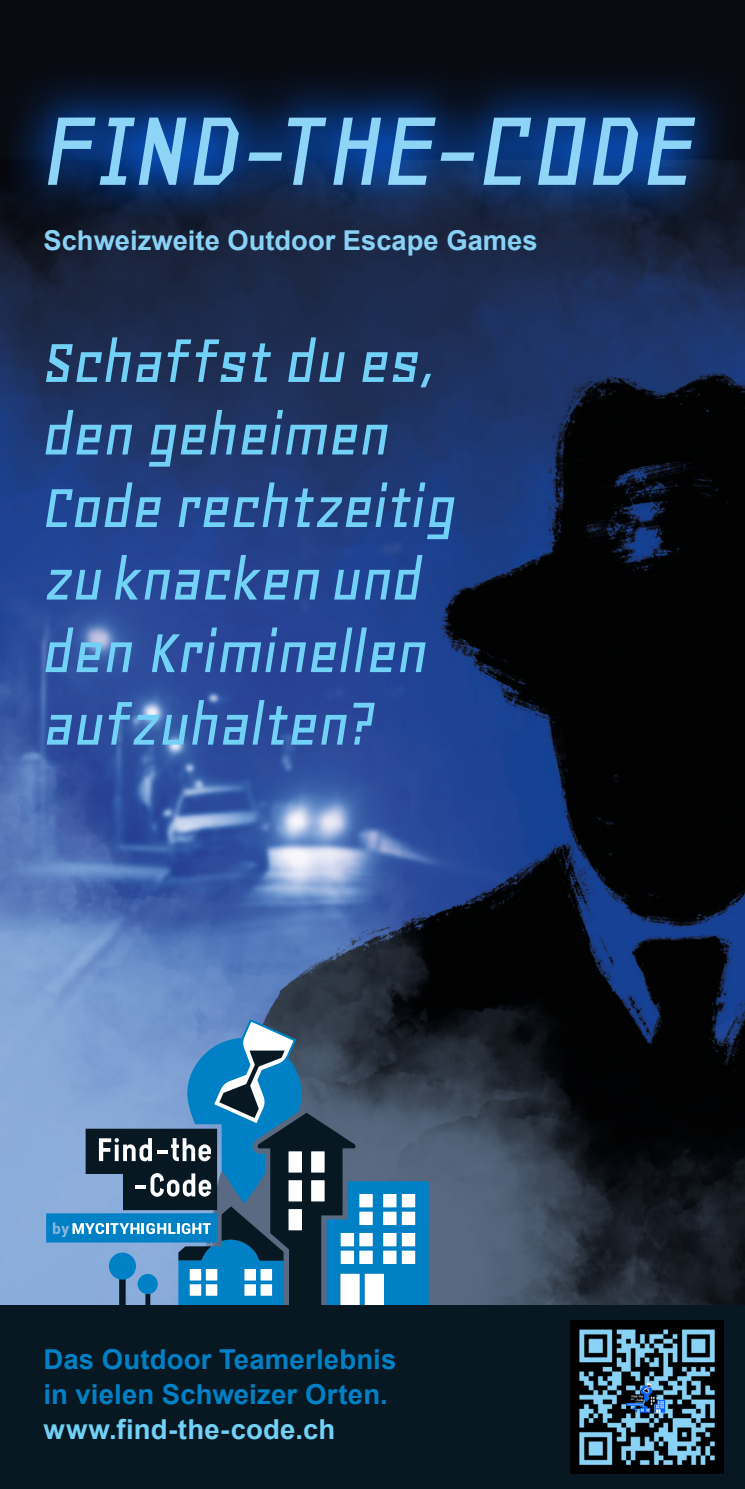
<style>
.page{position:relative;width:745px;height:1489px;background:#fff}
.page>*{position:absolute;margin:0;border:0;box-sizing:border-box;transform-origin:0 0}
.t1{font:italic 120px "Geo";letter-spacing:-.015em;color:#89d2f6}
.t2{font:italic 67.5px/72.5px "Geo";letter-spacing:-.03em;color:#72d1f6}
.Untertitel_weiss{font:700 27.5px/35px "Arial";letter-spacing:.005em;color:#0080c5}
.t3{font:700 27.25px "Arial";color:#89d2f6}
.s1{color:#72d1f6}
</style>
<div class="page">
<img style="left:0;top:0;width:744px;height:1304px">
<div style="left:46px;top:1213px;width:171px;height:29px;background:#0080c5"></div>
<svg style="left:53px;top:1019px;width:375px;height:285px;background:#4c799d"></svg>
<svg style="left:0;top:67px;width:742px;height:169px;background:#0c244c"></svg>
<div style="left:0;top:1304px;width:744px;height:184px;background:#071822"></div>
<img style="left:570px;top:1320px;width:153px;height:153px">
<h1 class="t1" style="left:43px;top:89px;width:657px">FIND-THE-CODE</h1>
<p class="t3" style="left:43px;top:221px;width:495px">Schweizweite Outdoor Escape Games</p>
<p class="t2" style="left:43px;top:326px;width:414px">Schaffst du es, den geheimen<br>Code rechtzeitig zu knacken und den Kriminellen aufzuhalten?</p>
<p class="Untertitel_weiss" style="left:43px;top:1342px;width:354px">Das Outdoor Teamerlebnis in vielen Schweizer Orten. <span class="s1">www.find-the-code.ch</span></p>
</div>
